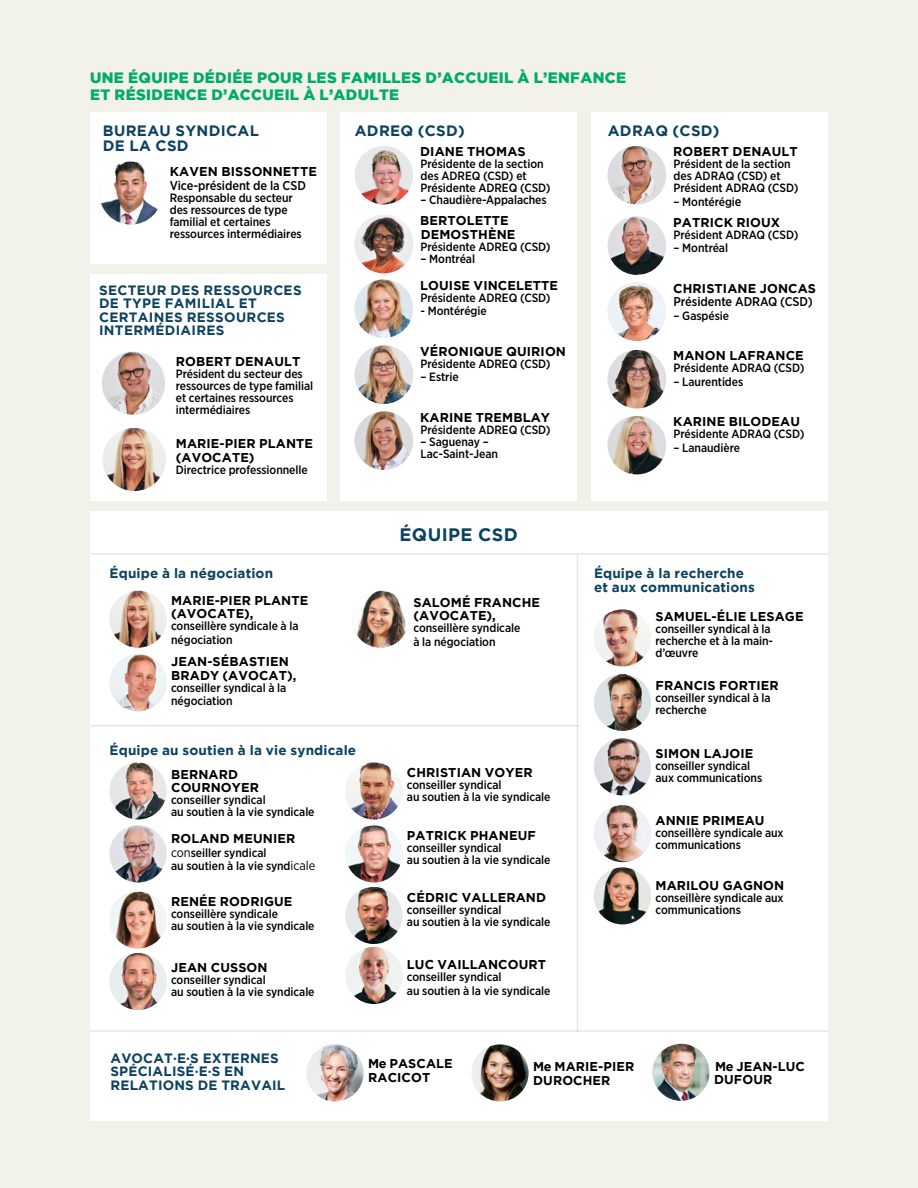
<style>
.page{position:relative;width:918px;height:1188px;background:#f2f1ea}
.page>*{position:absolute;margin:0;border:0;box-sizing:border-box;transform-origin:0 0}
.t1{font:700 18px "Gotham";letter-spacing:.025em;color:#0c4261}
.t2{font:900 15px/17.2px "Gotham";letter-spacing:.025em;color:#00ab67}
.t3{font:700 15px/15px "Gotham";letter-spacing:.025em;color:#0c4261}
.t4{font:700 13.5px/13.5px "Gotham";letter-spacing:.015em;color:#0c4261}
.t5{font:700 12.75px/13.5px "Gotham";letter-spacing:.01em;color:#000}
.t6{font:500 12.75px "Gotham Narrow";letter-spacing:-.005em;color:#000}
.t7{font:500 12px/12px "Gotham Narrow";letter-spacing:-.005em;color:#000}
.s1{font-size:12.75px}
.s2{font-weight:400;font-size:12.75px}
</style>
<div class="page">
<div style="left:90px;top:511px;width:738px;height:609px;background:#fff"></div>
<div style="left:591px;top:112px;width:237px;height:389px;background:#fff"></div>
<img style="left:608px;top:146px;width:58px;height:58px;border-radius:29px">
<img style="left:608px;top:216px;width:58px;height:59px;border-radius:29px">
<img style="left:608px;top:282px;width:58px;height:59px;border-radius:29px">
<img style="left:608px;top:350px;width:58px;height:58px;border-radius:29px">
<img style="left:608px;top:416px;width:58px;height:58px;border-radius:29px">
<div style="left:340px;top:112px;width:238px;height:389px;background:#fff"></div>
<div style="left:90px;top:112px;width:237px;height:152px;background:#fff"></div>
<div style="left:90px;top:274px;width:237px;height:227px;background:#fff"></div>
<img style="left:99px;top:162px;width:63px;height:63px;border-radius:32px">
<img style="left:102px;top:352px;width:63px;height:63px;border-radius:32px">
<img style="left:103px;top:428px;width:63px;height:63px;border-radius:32px">
<img style="left:355px;top:146px;width:58px;height:58px;border-radius:29px">
<img style="left:355px;top:215px;width:58px;height:58px;border-radius:29px">
<img style="left:355px;top:279px;width:58px;height:59px;border-radius:29px">
<img style="left:355px;top:345px;width:58px;height:59px;border-radius:29px">
<img style="left:355px;top:411px;width:58px;height:59px;border-radius:29px">
<img style="left:110px;top:591px;width:57px;height:57px;border-radius:28px">
<img style="left:110px;top:654px;width:57px;height:57px;border-radius:28px">
<img style="left:352px;top:591px;width:57px;height:57px;border-radius:28px">
<img style="left:110px;top:762px;width:57px;height:57px;border-radius:28px">
<img style="left:110px;top:825px;width:57px;height:57px;border-radius:28px">
<img style="left:110px;top:891px;width:57px;height:57px;border-radius:28px">
<img style="left:110px;top:953px;width:57px;height:57px;border-radius:28px">
<img style="left:345px;top:762px;width:57px;height:57px;border-radius:28px">
<img style="left:345px;top:825px;width:57px;height:57px;border-radius:28px">
<img style="left:345px;top:887px;width:57px;height:57px;border-radius:28px">
<img style="left:345px;top:947px;width:57px;height:57px;border-radius:28px">
<img style="left:594px;top:609px;width:57px;height:57px;border-radius:28px">
<img style="left:594px;top:674px;width:57px;height:57px;border-radius:28px">
<img style="left:594px;top:738px;width:57px;height:57px;border-radius:28px">
<img style="left:594px;top:805px;width:57px;height:57px;border-radius:28px">
<img style="left:594px;top:867px;width:57px;height:57px;border-radius:28px">
<img style="left:307px;top:1044px;width:57px;height:57px;border-radius:28px">
<hr style="left:577px;top:555px;width:1px;height:477px;background:#000">
<hr style="left:90px;top:1030px;width:738px;height:2px;background:#000">
<hr style="left:90px;top:725px;width:488px;height:1px;background:#000">
<hr style="left:90px;top:553px;width:738px;height:2px;background:#000">
<img style="left:472px;top:1044px;width:57px;height:57px;border-radius:28px">
<img style="left:652px;top:1044px;width:58px;height:57px;border-radius:28px">
<p class="t2" style="left:90px;top:69px;width:538px">UNE ÉQUIPE DÉDIÉE POUR LES FAMILLES D’ACCUEIL À L’ENFANCE<br>ET RÉSIDENCE D’ACCUEIL À L’ADULTE</p>
<p class="t3" style="left:103px;top:123px;width:158px">BUREAU SYNDICAL<br>DE LA CSD</p>
<p class="t5" style="left:170px;top:165px;width:149px">KAVEN BISSONNETTE</p>
<p class="t6" style="left:170px;top:177px;width:138px">Vice-président de la CSD</p>
<p class="t7" style="left:170px;top:191px;width:133px">Responsable du secteur des ressources de type familial et certaines ressources intermédiaires</p>
<p class="t4" style="left:99px;top:283px;width:204px">SECTEUR DES RESSOURCES<br>DE TYPE FAMILIAL ET<br>CERTAINES RESSOURCES<br>INTERMÉDIAIRES</p>
<p class="t5" style="left:176px;top:355px;width:126px">ROBERT DENAULT</p>
<p class="t7" style="left:176px;top:368px;width:139px">Président du secteur des ressources de type familial et certaines ressources intermédiaires</p>
<p class="t5" style="left:176px;top:437px;width:139px">MARIE-PIER PLANTE (AVOCATE)</p>
<p class="t7" style="left:176px;top:463px;width:133px">Directrice professionnelle</p>
<p class="t4" style="left:110px;top:566px;width:165px">Équipe à la négociation</p>
<p class="t3" style="left:355px;top:123px;width:112px">ADREQ (CSD)</p>
<p class="t3" style="left:608px;top:123px;width:113px">ADRAQ (CSD)</p>
<p class="t5" style="left:420px;top:145px;width:107px">DIANE THOMAS</p>
<p class="t7" style="left:421px;top:158px;width:131px">Présidente de la section des ADREQ (CSD) et<br>Présidente ADREQ (CSD)</p>
<p class="t7" style="left:421px;top:194px;width:128px">– Chaudière-Appalaches</p>
<p class="t5" style="left:420px;top:214px;width:97px">BERTOLETTE<br>DEMOSTHÈNE</p>
<p class="t7" style="left:421px;top:241px;width:131px">Présidente ADREQ (CSD)</p>
<p class="t7" style="left:421px;top:253px;width:56px">– Montréal</p>
<p class="t5" style="left:420px;top:278px;width:139px">LOUISE VINCELETTE</p>
<p class="t7" style="left:421px;top:292px;width:131px">Présidente ADREQ (CSD)</p>
<p class="t7" style="left:421px;top:305px;width:68px">- Montérégie</p>
<p class="t5" style="left:420px;top:344px;width:147px">VÉRONIQUE QUIRION</p>
<p class="t7" style="left:421px;top:358px;width:131px">Présidente ADREQ (CSD)</p>
<p class="t7" style="left:421px;top:371px;width:40px">– Estrie</p>
<p class="t5" style="left:420px;top:410px;width:131px">KARINE TREMBLAY</p>
<p class="t7" style="left:421px;top:424px;width:131px">Présidente ADREQ (CSD)</p>
<p class="t7" style="left:421px;top:436px;width:79px">– Saguenay –<br>Lac-Saint-Jean</p>
<h1 class="t1" style="left:399px;top:524px;width:120px">ÉQUIPE CSD</h1>
<p class="t5" style="left:673px;top:145px;width:126px">ROBERT DENAULT</p>
<p class="t7" style="left:674px;top:158px;width:126px">Président de la section des ADRAQ (CSD) et<br>Président ADRAQ (CSD)</p>
<p class="t7" style="left:674px;top:196px;width:69px">– Montérégi<span class="s1">e</span></p>
<p class="t5" style="left:673px;top:215px;width:109px">PATRICK RIOUX</p>
<p class="t7" style="left:674px;top:229px;width:126px">Président ADRAQ (CSD)</p>
<p class="t7" style="left:674px;top:242px;width:56px">– Montréal</p>
<p class="t5" style="left:673px;top:281px;width:144px">CHRISTIANE JONCAS</p>
<p class="t6" style="left:674px;top:294px;width:141px">Présidente ADRAQ (CSD)</p>
<p class="t7" style="left:674px;top:310px;width:57px">– Gaspésie</p>
<p class="t5" style="left:673px;top:349px;width:132px">MANON LAFRANCE</p>
<p class="t7" style="left:674px;top:362px;width:132px">Présidente ADRAQ (CSD)</p>
<p class="t7" style="left:674px;top:376px;width:71px">– Laurentides</p>
<p class="t5" style="left:673px;top:415px;width:128px">KARINE BILODEAU</p>
<p class="t7" style="left:674px;top:428px;width:132px">Présidente ADRAQ (CSD)</p>
<p class="t7" style="left:674px;top:442px;width:68px">– Lanaudière</p>
<p class="t4" style="left:594px;top:566px;width:162px">Équipe à la recherche et aux communications</p>
<p class="t5" style="left:171px;top:593px;width:139px">MARIE-PIER PLANTE (AVOCATE),</p>
<p class="t7" style="left:171px;top:619px;width:129px;line-height:13.5px">conseillère syndicale à la négociation</p>
<p class="t5" style="left:171px;top:655px;width:127px">JEAN-SÉBASTIEN<br>BRADY (AVOCAT),</p>
<p class="t7" style="left:171px;top:681px;width:117px;line-height:13.5px">conseiller syndical à la négociation</p>
<p class="t4" style="left:110px;top:744px;width:248px">Équipe au soutien à la vie syndicale</p>
<p class="t5" style="left:171px;top:767px;width:89px">BERNARD<br>COURNOYER</p>
<p class="t7" style="left:171px;top:794px;width:145px">conseiller syndical<br>au soutien à la vie syndicale</p>
<p class="t5" style="left:171px;top:832px;width:126px">ROLAND MEUNIER</p>
<p class="t7" style="left:171px;top:846px;width:146px;line-height:13.5px"><span class="s2">con</span>seiller syndical<br>au soutien à la vie synd<span class="s2">icale</span></p>
<p class="t5" style="left:171px;top:895px;width:123px">RENÉE RODRIGUE</p>
<p class="t7" style="left:171px;top:908px;width:145px">conseillère syndicale<br>au soutien à la vie syndicale</p>
<p class="t5" style="left:171px;top:961px;width:98px">JEAN CUSSON</p>
<p class="t7" style="left:171px;top:974px;width:145px">conseiller syndical<br>au soutien à la vie syndicale</p>
<p class="t5" style="left:413px;top:595px;width:128px">SALOMÉ FRANCHE (AVOCATE),</p>
<p class="t7" style="left:413px;top:621px;width:108px;line-height:13.5px">conseillère syndicale à la négociation</p>
<p class="t5" style="left:407px;top:766px;width:127px">CHRISTIAN VOYER</p>
<p class="t7" style="left:407px;top:779px;width:145px">conseiller syndical<br>au soutien à la vie syndicale</p>
<p class="t5" style="left:407px;top:829px;width:130px">PATRICK PHANEUF</p>
<p class="t7" style="left:407px;top:842px;width:145px">conseiller syndical<br>au soutien à la vie syndicale</p>
<p class="t5" style="left:407px;top:890px;width:141px">CÉDRIC VALLERAND</p>
<p class="t7" style="left:407px;top:904px;width:145px">conseiller syndical<br>au soutien à la vie syndicale</p>
<p class="t5" style="left:407px;top:958px;width:141px">LUC VAILLANCOURT</p>
<p class="t7" style="left:407px;top:970px;width:145px;line-height:13.5px">conseiller syndical<br>au soutien à la vie syndicale</p>
<p class="t5" style="left:656px;top:610px;width:150px">SAMUEL-ÉLIE LESAGE</p>
<p class="t7" style="left:656px;top:623px;width:119px">conseiller syndical à la recherche et à la main&shy;d’œuvre</p>
<p class="t5" style="left:656px;top:679px;width:125px">FRANCIS FORTIER</p>
<p class="t7" style="left:656px;top:692px;width:117px">conseiller syndical à la recherche</p>
<p class="t5" style="left:656px;top:746px;width:99px">SIMON LAJOIE</p>
<p class="t7" style="left:656px;top:760px;width:108px">conseiller syndical aux communications</p>
<p class="t5" style="left:656px;top:814px;width:111px">ANNIE PRIMEAU</p>
<p class="t7" style="left:656px;top:827px;width:130px">conseillère syndicale aux communications</p>
<p class="t5" style="left:656px;top:878px;width:130px">MARILOU GAGNON</p>
<p class="t7" style="left:656px;top:892px;width:130px">conseillère syndicale aux communications</p>
<p class="t4" style="left:110px;top:1051px;width:176px">AVOCAT·E·S EXTERNES<br>SPÉCIALISÉ·E·S EN<br>RELATIONS DE TRAVAIL</p>
<p class="t5" style="left:368px;top:1057px;width:86px">Me PASCALE<br>RACICOT</p>
<p class="t5" style="left:533px;top:1060px;width:103px">Me MARIE-PIER<br>DUROCHER</p>
<p class="t5" style="left:714px;top:1059px;width:92px">Me JEAN-LUC<br>DUFOUR</p>
</div>
